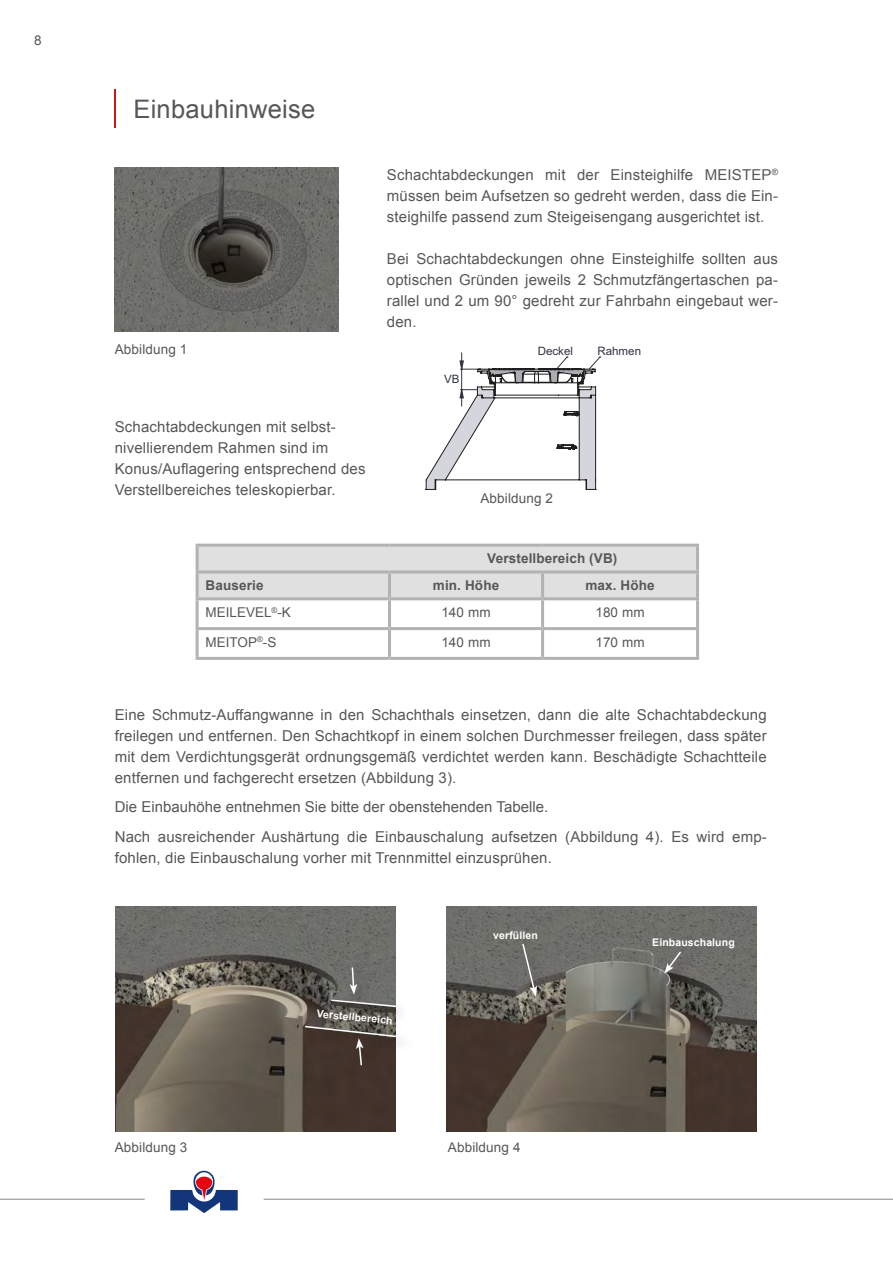
<style>
.page{position:relative;width:893px;height:1263px;background:#fff}
.page>*{position:absolute;margin:0;border:0;box-sizing:border-box;transform-origin:0 0}
.t1{font:25.5px "Arial";letter-spacing:.01em;color:#575756}
.t2{font:15px/21px "Arial";letter-spacing:.01em;color:#575756;text-align:justify}
.Arial_bold{font:13.5px "Arial";letter-spacing:.01em;color:#575756}
.t3{font:700 13.5px "Arial";letter-spacing:.01em;color:#575756}
.t4{font:11.55px "Arial";color:#2f343e}
.t5{font:700 10.5px "Arial";letter-spacing:.01em;color:#fff}
</style>
<div class="page">
<hr style="left:264px;top:1199px;width:629px;height:1px;background:#878787">
<svg style="left:170px;top:1171px;width:68px;height:42px"></svg>
<hr style="left:0;top:1199px;width:145px;height:1px;background:#878787">
<img style="left:115px;top:906px;width:281px;height:226px">
<div style="left:354px;top:1036px;width:24px;height:43px;background:#42322a"></div>
<div style="left:347px;top:965px;width:24px;height:43px;background:#6d6e6a"></div>
<div style="left:329px;top:997px;width:82px;height:25px;background:#1d1d1b;opacity:.45"></div>
<svg style="left:330px;top:966px;width:69px;height:42px"></svg>
<div style="left:303px;top:1023px;width:110px;height:29px;background:#1d1d1b;opacity:.45"></div>
<svg style="left:303px;top:1025px;width:97px;height:42px"></svg>
<img style="left:446px;top:906px;width:310px;height:225px">
<div style="left:662px;top:949px;width:33px;height:38px;background:#1d1d1b;opacity:.45"></div>
<svg style="left:664px;top:950px;width:19px;height:24px"></svg>
<hr style="left:115px;top:89px;width:1px;height:39px;background:#cd1719">
<div style="left:199px;top:547px;width:497px;height:50px;background:#e0e0e0"></div>
<hr style="left:196px;top:544px;width:193px;height:3px;background:#b3b2b2">
<hr style="left:196px;top:547px;width:3px;height:23px;background:#b3b2b2">
<hr style="left:389px;top:544px;width:154px;height:3px;background:#b3b2b2">
<hr style="left:543px;top:544px;width:156px;height:3px;background:#b3b2b2">
<hr style="left:696px;top:547px;width:3px;height:23px;background:#b3b2b2">
<hr style="left:196px;top:570px;width:193px;height:3px;background:#b3b2b2">
<hr style="left:196px;top:573px;width:3px;height:24px;background:#b3b2b2">
<hr style="left:389px;top:570px;width:154px;height:3px;background:#b3b2b2">
<hr style="left:388px;top:573px;width:3px;height:24px;background:#b3b2b2">
<hr style="left:543px;top:570px;width:156px;height:3px;background:#b3b2b2">
<hr style="left:541px;top:573px;width:3px;height:24px;background:#b3b2b2">
<hr style="left:696px;top:573px;width:3px;height:24px;background:#b3b2b2">
<hr style="left:196px;top:597px;width:193px;height:3px;background:#b3b2b2">
<hr style="left:196px;top:600px;width:3px;height:27px;background:#b3b2b2">
<hr style="left:389px;top:597px;width:154px;height:3px;background:#b3b2b2">
<hr style="left:388px;top:600px;width:3px;height:27px;background:#b3b2b2">
<hr style="left:543px;top:597px;width:156px;height:3px;background:#b3b2b2">
<hr style="left:541px;top:600px;width:3px;height:27px;background:#b3b2b2">
<hr style="left:696px;top:600px;width:3px;height:27px;background:#b3b2b2">
<hr style="left:196px;top:627px;width:193px;height:3px;background:#b3b2b2">
<hr style="left:196px;top:630px;width:3px;height:27px;background:#b3b2b2">
<hr style="left:389px;top:627px;width:154px;height:3px;background:#b3b2b2">
<hr style="left:388px;top:630px;width:3px;height:27px;background:#b3b2b2">
<hr style="left:543px;top:627px;width:156px;height:3px;background:#b3b2b2">
<hr style="left:541px;top:630px;width:3px;height:27px;background:#b3b2b2">
<hr style="left:696px;top:630px;width:3px;height:27px;background:#b3b2b2">
<hr style="left:196px;top:657px;width:193px;height:3px;background:#b3b2b2">
<hr style="left:389px;top:657px;width:154px;height:3px;background:#b3b2b2">
<hr style="left:543px;top:657px;width:156px;height:3px;background:#b3b2b2">
<img style="left:115px;top:168px;width:223px;height:164px">
<svg style="left:425px;top:352px;width:175px;height:138px"></svg>
<div style="left:520px;top:941px;width:32px;height:69px;background:#1d1d1b;opacity:.45"></div>
<svg style="left:521px;top:942px;width:16px;height:54px"></svg>
<p class="Arial_bold" style="left:34px;top:32px;width:9px">8</p>
<p class="t1" style="left:133px;top:93px;width:183px">Einbauhinweise</p>
<p class="Arial_bold" style="left:115px;top:341px;width:74px">Abbildung 1</p>
<p class="t2" style="left:115px;top:416px;width:223px">Schachtabdeckungen mit selbst-</p>
<p class="t2" style="left:115px;top:437px;width:215px">nivellierendem Rahmen sind im</p>
<p class="t2" style="left:115px;top:458px;width:252px">Konus/Auflagering entsprechend des</p>
<p class="t2" style="left:115px;top:479px;width:222px">Verstellbereiches teleskopierbar.</p>
<p class="t2" style="left:387px;top:164px;width:393px">Schachtabdeckungen mit der Einsteighilfe MEISTEP<sup>® </sup>müssen beim Aufsetzen so gedreht werden, dass die Ein&shy;steighilfe passend zum Steigeisengang ausgerichtet ist.</p>
<p class="t2" style="left:387px;top:248px;width:393px">Bei Schachtabdeckungen ohne Einsteighilfe sollten aus optischen Gründen jeweils 2 Schmutzfängertaschen pa&shy;rallel und 2 um 90° gedreht zur Fahrbahn eingebaut wer&shy;den.</p>
<p class="t4" style="left:444px;top:372px;width:17px">VB</p>
<p class="t4" style="left:538px;top:343px;width:37px">Deckel</p>
<p class="t4" style="left:597px;top:343px;width:45px">Rahmen</p>
<p class="Arial_bold" style="left:480px;top:489px;width:74px">Abbildung 2</p>
<p class="t3" style="left:487px;top:550px;width:132px">Verstellbereich (VB)</p>
<p class="t3" style="left:206px;top:577px;width:59px">Bauserie</p>
<p class="t3" style="left:433px;top:577px;width:68px">min. Höhe</p>
<p class="t3" style="left:585px;top:577px;width:71px">max. Höhe</p>
<p class="Arial_bold" style="left:206px;top:604px;width:87px">MEILEVEL<sup>®</sup>-K</p>
<p class="Arial_bold" style="left:441px;top:604px;width:51px">140 mm</p>
<p class="Arial_bold" style="left:595px;top:604px;width:51px">180 mm</p>
<p class="Arial_bold" style="left:206px;top:633px;width:72px">MEITOP<sup>®</sup>-S</p>
<p class="Arial_bold" style="left:441px;top:633px;width:51px">140 mm</p>
<p class="Arial_bold" style="left:595px;top:633px;width:51px">170 mm</p>
<p class="t2" style="left:115px;top:704px;width:653px">Eine Schmutz-Auffangwanne in den Schachthals einsetzen, dann die alte Schachtabdeckung freilegen und entfernen. Den Schachtkopf in einem solchen Durchmesser freilegen, dass später mit dem Verdichtungsgerät ordnungsgemäß verdichtet werden kann. Beschädigte Schachtteile entfernen und fachgerecht ersetzen (Abbildung 3).</p>
<p class="t2" style="left:115px;top:796px;width:435px">Die Einbauhöhe entnehmen Sie bitte der obenstehenden Tabelle.</p>
<p class="t2" style="left:115px;top:826px;width:653px">Nach ausreichender Aushärtung die Einbauschalung aufsetzen (Abbildung 4). Es wird emp&shy;fohlen, die Einbauschalung vorher mit Trennmittel einzusprühen.</p>
<p class="Arial_bold" style="left:115px;top:1138px;width:74px">Abbildung 3</p>
<p class="t5" style="left:317px;top:1007px;width:78px;rotate:5deg">Verstellbereich</p>
<p class="t5" style="left:493px;top:928px;width:46px">verfüllen</p>
<p class="Arial_bold" style="left:448px;top:1138px;width:74px">Abbildung 4</p>
<p class="t5" style="left:652px;top:936px;width:84px">Einbauschalung</p>
</div>
